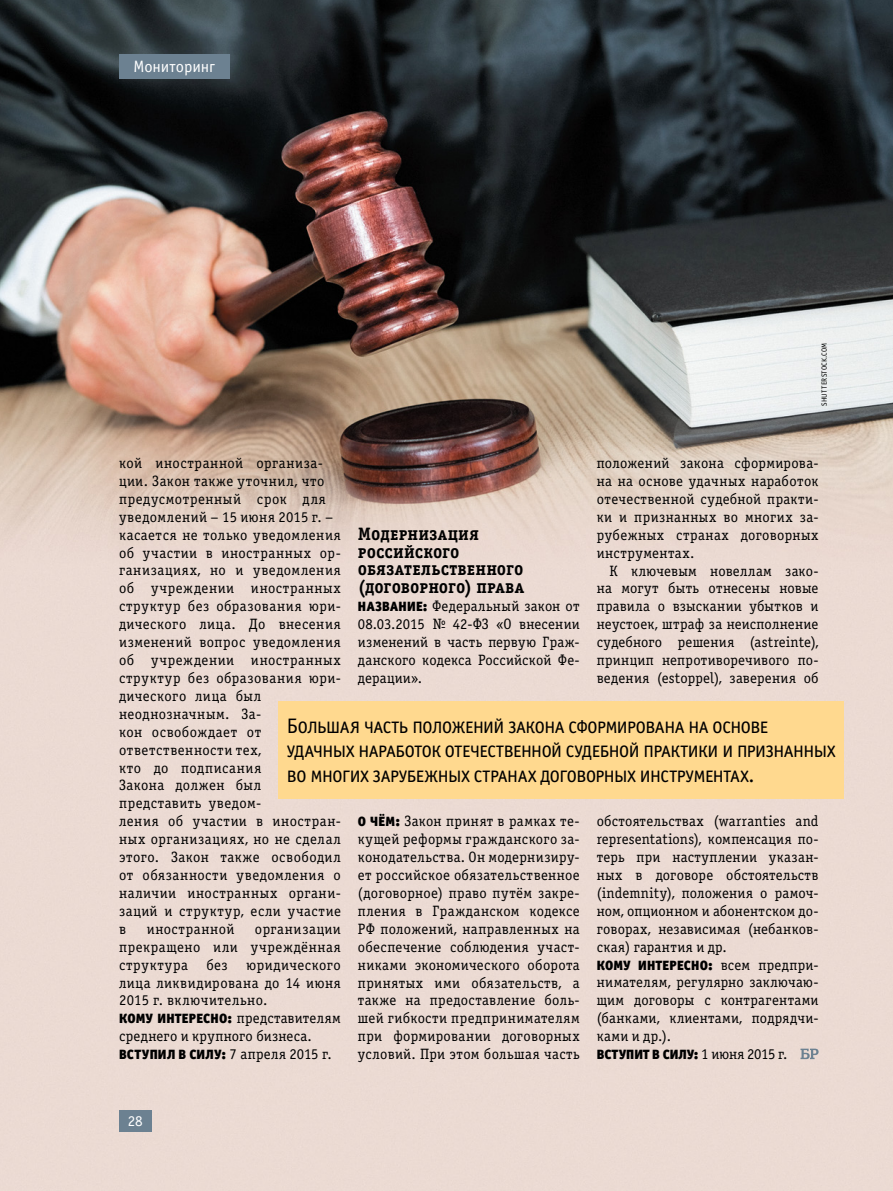
<style>
.page{position:relative;width:893px;height:1191px;background:#fff}
.page>*{position:absolute;margin:0;border:0;box-sizing:border-box;transform-origin:0 0}
.t1{font:21px/24px "Officina Sans Book SCC";letter-spacing:-.02em;color:#000}
.t2{font:18px/17.9px "Officina Serif Bold SCC";letter-spacing:.005em;color:#000}
.t3{font:16.5px "Officina Sans Book C";letter-spacing:-.005em;color:#fff}
.t4{font:15px/17.9px "Officina Serif Book C";letter-spacing:.03em;color:#000;text-align:justify}
.t5{font:15px "Officina Sans Book C";color:#fff}
.t6{font:13.5px "Officina Sans Black C";letter-spacing:.01em;color:#000}
.t7{font:7.5px "Officina Sans Book C";letter-spacing:.02em;color:#000}
.s1{font-family:"Officina Sans Black C";font-size:13.5px}
.s2{font-family:"Officina Serif Book C";font-size:15px}
</style>
<div class="page">
<img style="left:0;top:0;width:893px;height:1191px">
<div style="left:278px;top:701px;width:566px;height:97px;background:#ffd98f"></div>
<svg style="left:800px;top:1048px;width:19px;height:11px"></svg>
<div style="left:119px;top:54px;width:111px;height:25px;background:#6c8191"></div>
<div style="left:119px;top:1110px;width:33px;height:22px;background:#6c8191"></div>
<p class="t3" style="left:133px;top:57px;width:83px">Мониторинг</p>
<p class="t7" style="left:820px;top:406px;width:65px;rotate:-90deg">SHUTTERSTOCK.COM</p>
<p class="t4" style="left:597px;top:454px;width:223px">положений закона сформирова&shy;на на основе удачных наработок отечественной судебной практи&shy;ки и признанных во многих за&shy;рубежных странах договорных инструментах.</p>
<p class="t4" style="left:597px;top:562px;width:223px;text-indent:13px">К ключевым новеллам зако&shy;на могут быть отнесены новые правила о взыскании убытков и неустоек, штраф за неисполнение судебного решения (astreinte), принцип непротиворечивого по&shy;ведения (estoppel), заверения об</p>
<p class="t4" style="left:119px;top:454px;width:223px;text-align:left">кой иностранной организа&shy;ции. Закон также уточнил, что предусмотренный срок для уведомлений – 15 июня 2015 г. – касается не только уведомления об участии в иностранных ор&shy;ганизациях, но и уведомления об учреждении иностранных структур без образования юри&shy;дического лица. До внесения изменений вопрос уведомления об учреждении иностранных структур без образования юри&shy;дического лица был неоднозначным. За-<br>кон освобождает от ответственности тех,<br>кто до подписания<br>Закона должен был представить уведом-<br>ления об участии в иностран&shy;ных организациях, но не сделал этого. Закон также освободил от обязанности уведомления о наличии иностранных органи&shy;заций и структур, если участие в</p>
<p class="t2" style="left:358px;top:525px;width:168px">Модернизация российского обязательственного (договорного) права</p>
<p class="t4" style="left:358px;top:597px;width:223px"><span class="s1">Название:</span> Федеральный закон от 08.03.2015 № 42-ФЗ «О внесении изменений в часть первую Граж&shy;данского кодекса Российской Фе&shy;дерации».</p>
<h1 class="t1" style="left:287px;top:715px;width:550px">Большая часть положений закона сформирована на основе удачных наработок отечественной судебной практики и признанных во многих зарубежных странах договорных инструментах.</h1>
<p class="t4" style="left:358px;top:812px;width:223px"><span class="s1">О чём:</span> Закон принят в рамках те&shy;кущей реформы гражданского за&shy;конодательства. Он модернизиру&shy;ет российское обязательственное (договорное) право путём закре&shy;пления в Гражданском кодексе РФ положений, направленных на обеспечение соблюдения участ&shy;никами экономического оборота принятых ими обязательств, а также на предоставление боль&shy;шей гибкости предпринимателям при формировании договорных условий. При этом большая часть</p>
<p class="t4" style="left:597px;top:812px;width:223px">обстоятельствах (warranties and representations), компенсация по&shy;терь при наступлении указан&shy;ных в договоре обстоятельств (indemnity), положения о рамоч&shy;ном, опционном и абонентском до&shy;говорах, независимая (небанков&shy;ская) гарантия и др.</p>
<p class="t6" style="left:597px;top:956px;width:223px">Кому интересно: <span class="s2">всем предпри-</span></p>
<p class="t4" style="left:597px;top:973px;width:223px">нимателям, регулярно заключаю&shy;щим договоры с контрагентами (банками, клиентами, подрядчи&shy;ками и др.).</p>
<p class="t6" style="left:597px;top:1046px;width:192px">Вступит в силу: <span class="s2">1 июня 2015 г.</span></p>
<p class="t4" style="left:147px;top:920px;width:89px">иностранной</p>
<p class="t4" style="left:119px;top:920px;width:223px;text-indent:136px">организации прекращено или учреждённая структура без юридического лица ликвидирована до 14 июня 2015 г. включительно.</p>
<p class="t6" style="left:119px;top:1010px;width:223px">Кому интересно: <span class="s2">представителям</span></p>
<p class="t4" style="left:119px;top:1027px;width:194px">среднего и крупного бизнеса.</p>
<p class="t6" style="left:119px;top:1046px;width:214px">Вступил в силу: <span class="s2">7 апреля 2015 г.</span></p>
<p class="t5" style="left:128px;top:1113px;width:16px">28</p>
</div>
